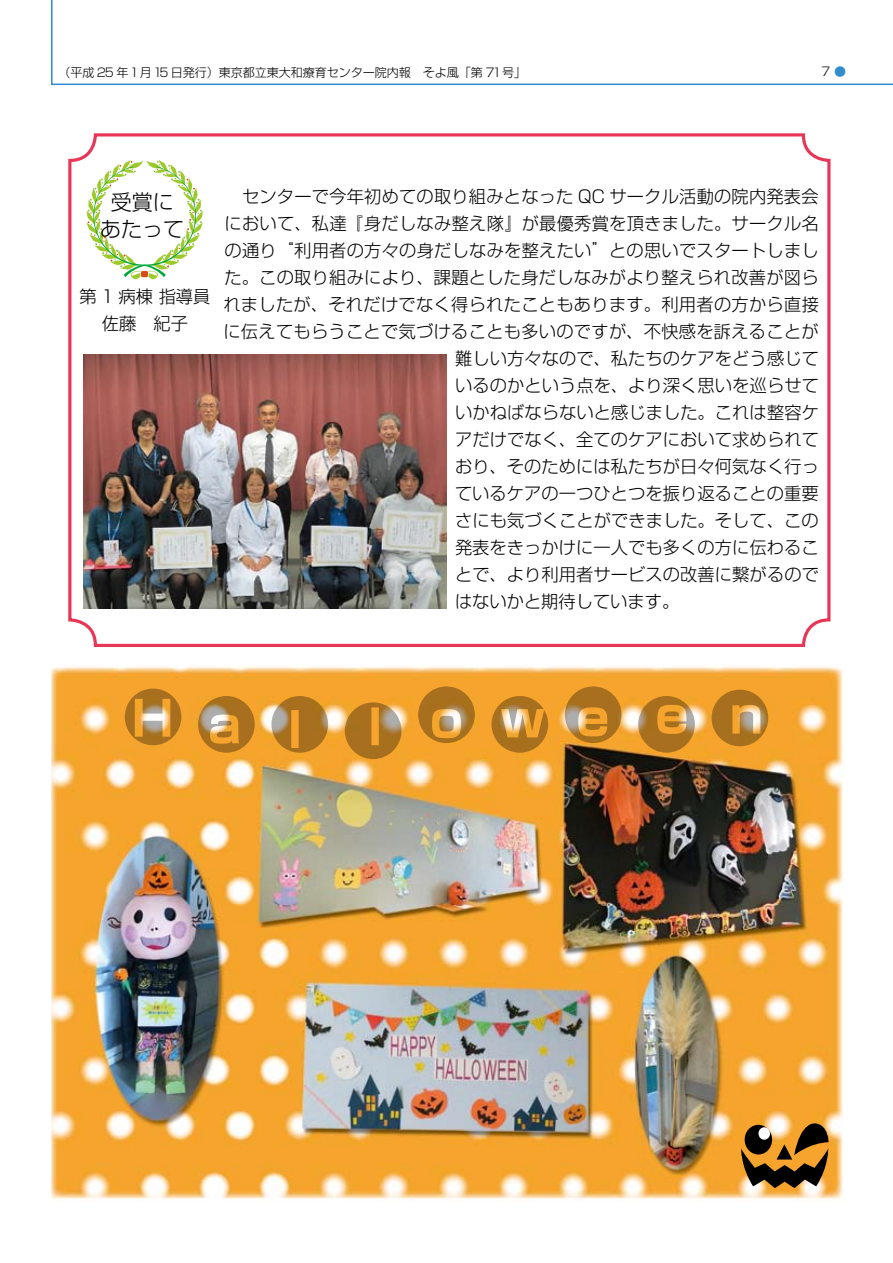
<style>
.page{position:relative;width:893px;height:1263px;background:#fff}
.page>*{position:absolute;margin:0;border:0;box-sizing:border-box;transform-origin:0 0}
.t1{font:300 21px/27px "Shin Go";color:#000;text-align:center}
.t2{font:300 17.25px/27px "Shin Go";letter-spacing:.005em;color:#000;text-align:center}
.t3{font:300 12px "Shin Go";color:#000}
.t4{font:300 12px "Shin Go";color:#318bcc}
</style>
<div class="page">
<svg style="left:51px;top:0;width:842px;height:86px"></svg>
<div style="left:68px;top:133px;width:762px;height:514px;border:3px solid #e73656;border-radius:26px"></div>
<img style="left:84px;top:354px;width:362px;height:254px">
<svg style="left:86px;top:160px;width:117px;height:119px"></svg>
<img style="left:51px;top:666px;width:793px;height:533px">
<svg style="left:125px;top:688px;width:56px;height:57px;background:#ca913e"></svg>
<svg style="left:198px;top:696px;width:57px;height:57px;background:#c8903f"></svg>
<svg style="left:271px;top:696px;width:57px;height:57px;background:#c08836"></svg>
<svg style="left:345px;top:702px;width:56px;height:57px;background:#bf8633"></svg>
<svg style="left:418px;top:686px;width:57px;height:57px;background:#c68c37"></svg>
<svg style="left:491px;top:696px;width:57px;height:57px;background:#cb903a"></svg>
<svg style="left:565px;top:686px;width:56px;height:57px;background:#c78b35"></svg>
<svg style="left:638px;top:696px;width:57px;height:57px;background:#c78b34"></svg>
<svg style="left:712px;top:690px;width:56px;height:56px;background:#c48a38"></svg>
<svg style="left:741px;top:1123px;width:88px;height:65px;background:#84612d"></svg>
<p class="t3" style="left:58px;top:65px;width:469px">（平成 25 年1月15 日発行）東京都立東大和療育センター院内報　そよ風「第 71号」</p>
<p class="t4" style="left:834px;top:64px;width:14px">●</p>
<p class="t1" style="left:100px;top:188px;width:85px">受賞にあたって</p>
<p class="t2" style="left:80px;top:283px;width:132px">第 1 病棟 指導員佐藤　紀子</p>
<p class="t2" style="left:225px;top:182px;width:596px">　センターで今年初めての取り組みとなった QC サークル活動の院内発表会</p>
<p class="t2" style="left:225px;top:209px;width:596px">において、私達『身だしなみ整え隊』が最優秀賞を頂きました。サークル名</p>
<p class="t2" style="left:225px;top:236px;width:596px">の通り“利用者の方々の身だしなみを整えたい”との思いでスタートしまし</p>
<p class="t2" style="left:225px;top:263px;width:595px">た。この取り組みにより、課題とした身だしなみがより整えられ改善が図ら</p>
<p class="t2" style="left:223px;top:290px;width:597px">れましたが、それだけでなく得られたこともあります。利用者の方から直接</p>
<p class="t2" style="left:223px;top:317px;width:597px">に伝えてもらうことで気づけることも多いのですが、不快感を訴えることが</p>
<p class="t2" style="left:455px;top:344px;width:365px">難しい方々なので、私たちのケアをどう感じて</p>
<p class="t2" style="left:455px;top:371px;width:365px">いるのかという点を、より深く思いを巡らせて</p>
<p class="t2" style="left:455px;top:398px;width:365px">いかねばならないと感じました。これは整容ケ</p>
<p class="t2" style="left:455px;top:425px;width:365px">アだけでなく、全てのケアにおいて求められて</p>
<p class="t2" style="left:455px;top:452px;width:365px">おり、そのためには私たちが日々何気なく行っ</p>
<p class="t2" style="left:455px;top:479px;width:365px">ているケアの一つひとつを振り返ることの重要</p>
<p class="t2" style="left:455px;top:506px;width:365px">さにも気づくことができました。そして、この</p>
<p class="t2" style="left:455px;top:533px;width:365px">発表をきっかけに一人でも多くの方に伝わるこ</p>
<p class="t2" style="left:455px;top:560px;width:365px">とで、より利用者サービスの改善に繋がるので</p>
<p class="t2" style="left:455px;top:587px;width:226px">はないかと期待しています。</p>
</div>
